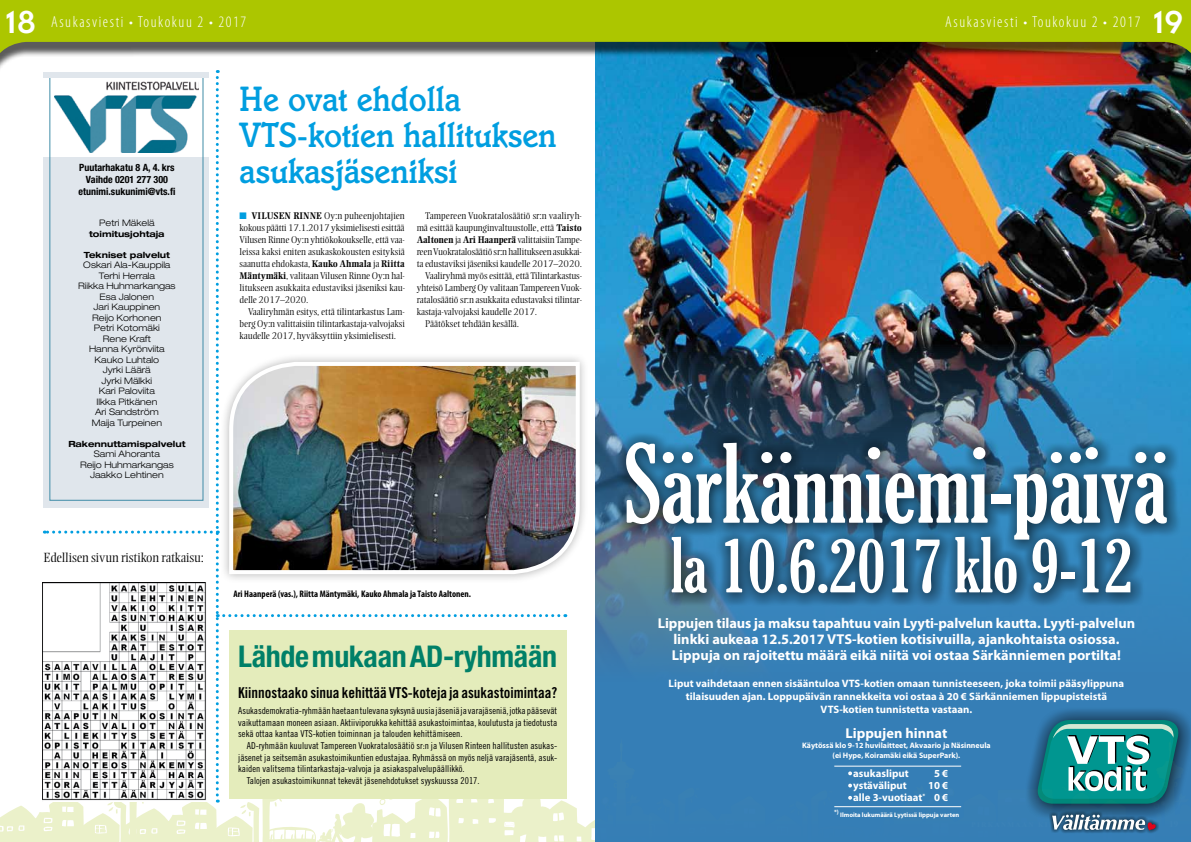
<style>
.page{position:relative;width:1191px;height:842px;background:#fff}
.page>*{position:absolute;margin:0;border:0;box-sizing:border-box;transform-origin:0 0}
.t1{font:extra-condensed 105.3px "Gloucester";color:#fff}
.t2{font:extra-condensed 73.2px "Gloucester";color:#fff}
.t3{font:500 36px/36px "Italia";color:#009ee0;scale:.9 1}
.t4{font:700 condensed 30px "Helvetica Neue";letter-spacing:-.01em;color:#008068}
.t5{font:300 condensed 16px "Myriad Pro";letter-spacing:.1em;color:#fff}
.t6{font:15px "Trade Gothic Bold Cond Twenty";color:#000}
.t7{font:700 14.4px/15.8px "Myriad Pro";color:#fff;text-align:center}
.t8{font:300 13px "Ellington";color:#000}
.t9{font:700 10.8px/12.9px "Myriad Pro";color:#fff;text-align:center}
.t10{font:700 condensed 10px/12px "Helvetica Neue";color:#000;text-align:center}
.t11{font:300 9.5px/12px "Ellington";color:#000;text-align:justify}
.t12{font:9.5px/11.5px "Trade Gothic Cond Eighteen";color:#000;text-align:justify}
.t13{font:700 condensed 9.5px "Myriad Pro";color:#000}
.t14{font:700 9.5px "Ellington";color:#000}
.t15{font:300 expanded 9px/10.5px "Helvetica Neue";color:#000;text-align:center}
.t16{font:700 expanded 8.5px "Helvetica Neue";color:#000}
.t17{font:700 7.9px/10.1px "Myriad Pro";color:#fff;text-align:center}
.t18{font:700 6.5px "Myriad Pro";color:#fff}
.t19{font:700 6.3px "Myriad Pro";color:#fff}
.s1{font-family:"Insignia A";font-weight:400;font-stretch:normal;font-size:35px}
.s2{font-weight:700}
.s3{color:#009ee0}
</style>
<div class="page">
<svg style="left:0;top:0;width:1191px;height:70px;background:#9ba731"></svg>
<img style="left:0;top:70px;width:1191px;height:772px">
<div style="left:220px;top:352px;width:369px;height:231px;background:#000;opacity:.3"></div>
<img style="left:227px;top:360px;width:355px;height:216px">
<h3 class="t5" style="left:6px;top:13px;width:242px"><span class="s1">18</span> Asukasviesti • Toukokuu 2 • 2017</h3>
<h3 class="t5" style="left:945px;top:13px;width:239px">Asukasviesti • Toukokuu 2 • 2017 <span class="s1">19</span></h3>
<p class="t10" style="left:79px;top:161px;width:98px">Puutarhakatu 8 A, 4. krs<br>Vaihde 0201 277 300 etunimi.sukunimi@vts.fi</p>
<p class="t15" style="left:99px;top:217px;width:57px">Petri Mäkelä</p>
<p class="t16" style="left:89px;top:228px;width:77px">toimitusjohtaja</p>
<p class="t16" style="left:84px;top:249px;width:88px">Tekniset palvelut</p>
<p class="t15" style="left:78px;top:259px;width:99px">Oskari Ala-Kauppila<br>Terhi Herrala<br>Riikka Huhmarkangas<br>Esa Jalonen<br>Jari Kauppinen<br>Reijo Korhonen<br>Petri Kotomäki<br>Rene Kraft<br>Hanna Kyrönviita<br>Kauko Luhtalo<br>Jyrki Läärä<br>Jyrki Mälkki<br>Kari Paloviita<br>Ilkka Pitkänen<br>Ari Sandström<br>Maija Turpeinen</p>
<p class="t16" style="left:68px;top:438px;width:119px">Rakennuttamispalvelut</p>
<p class="t15" style="left:80px;top:448px;width:95px">Sami Ahoranta<br>Reijo Huhmarkangas<br>Jaakko Lehtinen</p>
<h3 class="t8" style="left:43px;top:550px;width:162px">Edellisen sivun ristikon ratkaisu:</h3>
<h3 class="t3" style="left:240px;top:81px;width:354px">He ovat ehdolla<br>VTS-kotien hallituksen asukasjäseniksi</h3>
<p class="t11" style="left:240px;top:210px;width:167px;text-indent:45px"><span class="s2">n Rinne</span> Oy:n puheenjohtajien kokous päätti 17.1.2017 yksimielisesti esittää Vilusen Rinne Oy:n yhtiökokoukselle, että vaa&shy;leissa kaksi eniten asukaskokousten esityksiä saanutta ehdokasta, <span class="s2">Kauko Ahmala</span> ja <span class="s2">Riitta Mäntymäki</span>, valitaan Vilusen Rinne Oy:n hal&shy;litukseen asukkaita edustaviksi jäseniksi kau&shy;delle 2017–2020.</p>
<p class="t11" style="left:240px;top:306px;width:167px;text-indent:9px">Vaaliryhmän esitys, että tilintarkastus Lam&shy;berg Oy:n valittaisiin tilintarkastaja-valvojaksi kaudelle 2017, hyväksyttiin yksimielisesti.</p>
<p class="t14" style="left:240px;top:211px;width:25px"><span class="s3">■</span> Viluse</p>
<p class="t11" style="left:425px;top:210px;width:158px">Tampereen Vuokratalosäätiö sr:n vaaliryh-</p>
<p class="t11" style="left:417px;top:222px;width:167px">mä esittää kaupunginvaltuustolle, että <span class="s2">Taisto</span></p>
<p class="t11" style="left:417px;top:234px;width:167px"><span class="s2">Aaltonen</span> ja <span class="s2">Ari Haanperä</span> valittaisiin Tampe-</p>
<p class="t11" style="left:417px;top:246px;width:166px">reen Vuokratalosäätiö sr:n hallitukseen asukkai-</p>
<p class="t11" style="left:417px;top:258px;width:167px">ta edustaviksi jäseniksi kaudelle 2017–2020.</p>
<p class="t11" style="left:425px;top:270px;width:158px">Vaaliryhmä myös esittää, että Tilintarkastus-</p>
<p class="t11" style="left:417px;top:282px;width:166px">yhteisö Lamberg Oy valitaan Tampereen Vuok-</p>
<p class="t11" style="left:417px;top:294px;width:167px">ratalosäätiö sr:n asukkaita edustavaksi tilintar-</p>
<p class="t11" style="left:417px;top:306px;width:122px">kastaja-valvojaksi kaudelle 2017.</p>
<p class="t11" style="left:425px;top:318px;width:95px">Päätökset tehdään kesällä.</p>
<p class="t13" style="left:233px;top:588px;width:239px">Ari Haanperä (vas.), Riitta Mäntymäki, Kauko Ahmala ja Taisto Aaltonen.</p>
<h3 class="t4" style="left:238px;top:638px;width:320px">Lähde mukaan AD-ryhmään</h3>
<h3 class="t6" style="left:238px;top:683px;width:320px">Kiinnostaako sinua kehittää VTS-koteja ja asukastoimintaa?</h3>
<p class="t12" style="left:238px;top:705px;width:320px">Asukasdemokratia-ryhmään haetaan tulevana syksynä uusia jäseniä ja varajäseniä, jotka pääsevät vaikuttamaan moneen asiaan. Aktiiviporukka kehittää asukastoimintaa, koulutusta ja tiedotusta sekä ottaa kantaa VTS-kotien toiminnan ja talouden kehittämiseen.</p>
<p class="t12" style="left:247px;top:740px;width:312px">AD-ryhmään kuuluvat Tampereen Vuokratalosäätiö sr:n ja Vilusen Rinteen hallitusten asukas-</p>
<p class="t12" style="left:238px;top:751px;width:321px">jäsenet ja seitsemän asukastoimikuntien edustajaa. Ryhmässä on myös neljä varajäsentä, asuk-</p>
<p class="t12" style="left:238px;top:763px;width:228px">kaiden valitsema tilintarkastaja-valvoja ja asiakaspalvelupäällikkö.</p>
<p class="t12" style="left:247px;top:774px;width:234px">Talojen asukastoimikunnat tekevät jäsenehdotukset syyskuussa 2017.</p>
<h1 class="t1" style="left:623px;top:424px;width:545px">Särkänniemi-päivä</h1>
<h2 class="t2" style="left:671px;top:523px;width:463px">la 10.6.2017 klo 9-12</h2>
<h3 class="t7" style="left:658px;top:615px;width:479px">Lippujen tilaus ja maksu tapahtuu vain Lyyti-palvelun kautta. Lyyti-palvelun linkki aukeaa 12.5.2017 VTS-kotien kotisivuilla, ajankohtaista osiossa.<br>Lippuja on rajoitettu määrä eikä niitä voi ostaa Särkänniemen portilta!</h3>
<p class="t9" style="left:668px;top:677px;width:457px">Liput vaihdetaan ennen sisääntuloa VTS-kotien omaan tunnisteeseen, joka toimii pääsylippuna tilaisuuden ajan. Loppupäivän rannekkeita voi ostaa à 20 € Särkänniemen lippupisteistä<br>VTS-kotien tunnistetta vastaan.</p>
<h3 class="t7" style="left:845px;top:725px;width:103px">Lippujen hinnat</h3>
<p class="t17" style="left:802px;top:740px;width:190px">Käytössä klo 9-12 huvilaitteet, Akvaario ja Näsinneula (ei Hype, Koiramäki eikä SuperPark).</p>
<p class="t9" style="left:853px;top:767px;width:57px">asukasliput</p>
<p class="t9" style="left:934px;top:767px;width:16px">5 €</p>
<p class="t9" style="left:853px;top:779px;width:55px">ystäväliput</p>
<p class="t9" style="left:853px;top:779px;width:97px;line-height:12.2px;text-align:right">10 €<br>alle 3-vuotiaat<sup>*</sup> 0 €</p>
<p class="t19" style="left:834px;top:808px;width:6px">*)</p>
<p class="t18" style="left:840px;top:811px;width:121px">Ilmoita lukumäärä Lyytissä lippuja varten</p>
</div>
